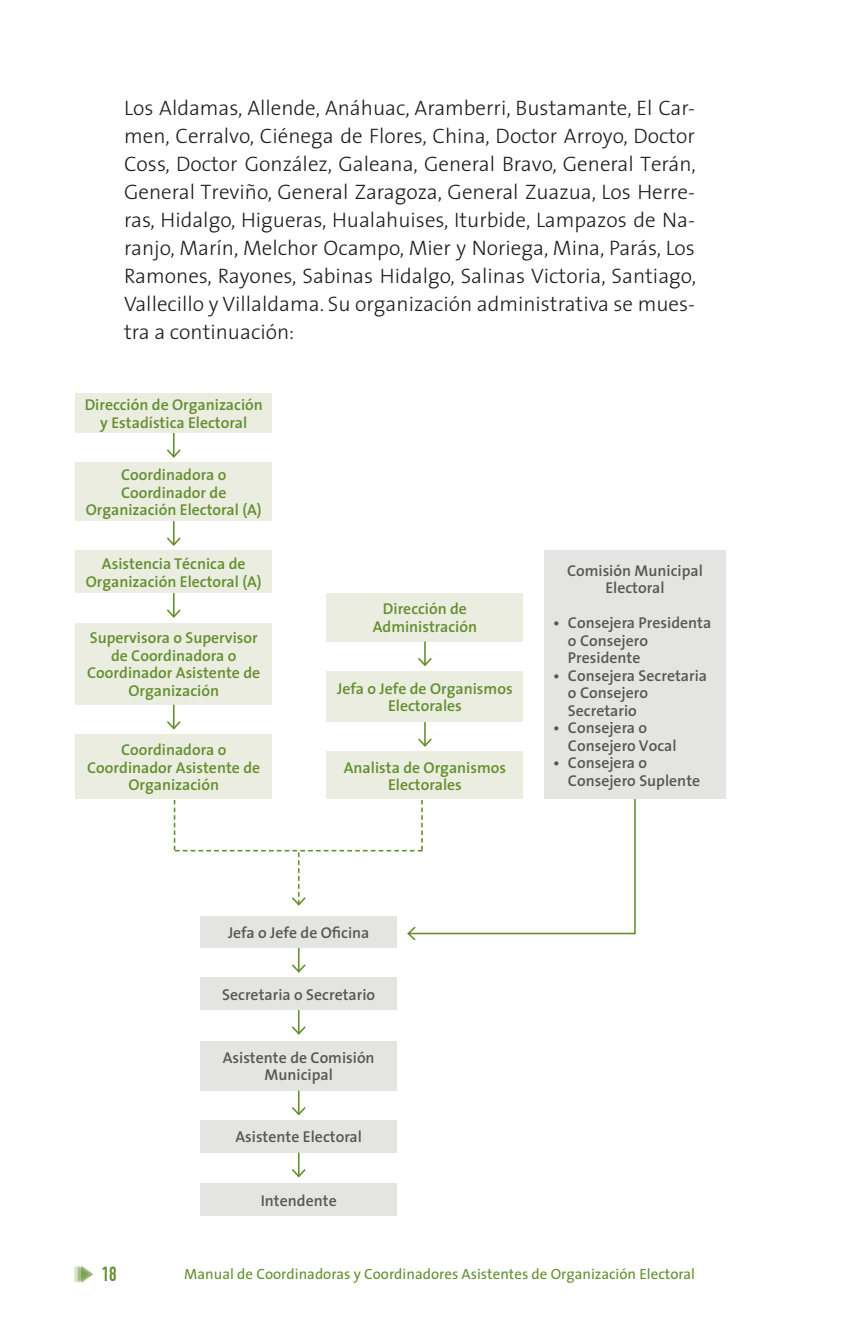
<style>
.page{position:relative;width:844px;height:1340px;background:#fff}
.page>*{position:absolute;margin:0;border:0;box-sizing:border-box;transform-origin:0 0}
.t1{font:300 21px/28px "The Sans";color:#1d1d1b;text-align:justify}
.t2{font:700 20.12px "DIN Condensed";color:#638f31}
.t3{font:600 15.75px/17.5px "The Sans";color:#638e2e;text-align:center}
.t4{font:600 15.75px/17.5px "The Sans";color:#575756}
.t5{font:14.88px "The Sans";color:#638f31}
</style>
<div class="page">
<svg style="left:74px;top:1266px;width:19px;height:16px"></svg>
<div style="left:75px;top:393px;width:197px;height:40px;background:#eaeddf"></div>
<svg style="left:167px;top:433px;width:14px;height:25px"></svg>
<div style="left:75px;top:463px;width:197px;height:58px;background:#eaeddf"></div>
<svg style="left:167px;top:521px;width:14px;height:25px"></svg>
<div style="left:75px;top:551px;width:197px;height:42px;background:#eaeddf"></div>
<svg style="left:167px;top:593px;width:14px;height:25px"></svg>
<div style="left:75px;top:623px;width:197px;height:81px;background:#eaeddf"></div>
<svg style="left:165px;top:704px;width:17px;height:26px"></svg>
<div style="left:75px;top:734px;width:197px;height:65px;background:#eaeddf"></div>
<div style="left:326px;top:593px;width:197px;height:48px;background:#eaeddf"></div>
<svg style="left:416px;top:641px;width:17px;height:26px"></svg>
<div style="left:326px;top:671px;width:197px;height:51px;background:#eaeddf"></div>
<svg style="left:418px;top:722px;width:14px;height:25px"></svg>
<div style="left:326px;top:752px;width:197px;height:47px;background:#eaeddf"></div>
<div style="left:544px;top:551px;width:181px;height:248px;background:#e4e4e3"></div>
<div style="left:200px;top:977px;width:197px;height:33px;background:#e4e4e3"></div>
<svg style="left:292px;top:1010px;width:14px;height:25px"></svg>
<div style="left:200px;top:1041px;width:197px;height:49px;background:#e4e4e3"></div>
<svg style="left:290px;top:1090px;width:17px;height:26px"></svg>
<div style="left:200px;top:1120px;width:197px;height:32px;background:#e4e4e3"></div>
<svg style="left:290px;top:1152px;width:17px;height:26px"></svg>
<div style="left:200px;top:1183px;width:197px;height:32px;background:#e4e4e3"></div>
<svg style="left:174px;top:799px;width:462px;height:174px"></svg>
<p class="t1" style="left:124px;top:93px;width:573px">Los Aldamas, Allende, Anáhuac, Aramberri, Bustamante, El Car&shy;men, Cerralvo, Ciénega de Flores, China, Doctor Arroyo, Doctor Coss, Doctor González, Galeana, General Bravo, General Terán, General Treviño, General Zaragoza, General Zuazua, Los Herre&shy;ras, Hidalgo, Higueras, Hualahuises, Iturbide, Lampazos de Na&shy;ranjo, Marín, Melchor Ocampo, Mier y Noriega, Mina, Parás, Los Ramones, Rayones, Sabinas Hidalgo, Salinas Victoria, Santiago, Vallecillo y Villaldama. Su organización administrativa se mues&shy;tra a continuación:</p>
<p class="t3" style="left:85px;top:396px;width:179px">Dirección de Organización y Estadística Electoral</p>
<p class="t3" style="left:86px;top:466px;width:177px">Coordinadora o<br>Coordinador de<br>Organización Electoral (A)</p>
<p class="t3" style="left:86px;top:554px;width:177px">Asistencia Técnica de<br>Organización Electoral (A)</p>
<p class="t3" style="left:87px;top:629px;width:174px">Supervisora o Supervisor de Coordinadora o<br>Coordinador Asistente de<br>Organización</p>
<p class="t3" style="left:87px;top:740px;width:174px">Coordinadora o<br>Coordinador Asistente de<br>Organización</p>
<p class="t3" style="left:373px;top:600px;width:106px">Dirección de<br>Administración</p>
<p class="t3" style="left:337px;top:679px;width:177px">Jefa o Jefe de Organismos<br>Electorales</p>
<p class="t3" style="left:344px;top:758px;width:164px">Analista de Organismos<br>Electorales</p>
<p class="t4" style="left:567px;top:561px;width:137px;text-align:center">Comisión Municipal<br>Electoral</p>
<p class="t4" style="left:567px;top:614px;width:145px;text-indent:-15px">• Consejera Presidenta o Consejero<br>Presidente</p>
<p class="t4" style="left:567px;top:666px;width:141px;text-indent:-15px">• Consejera Secretaria o Consejero<br>Secretario</p>
<p class="t4" style="left:567px;top:719px;width:110px;text-indent:-15px">• Consejera o<br>Consejero Vocal</p>
<p class="t4" style="left:567px;top:754px;width:134px;text-indent:-15px">• Consejera o<br>Consejero Suplente</p>
<p class="t4" style="left:228px;top:923px;width:143px">Jefa o Jefe de Oficina</p>
<p class="t4" style="left:222px;top:985px;width:154px">Secretaria o Secretario</p>
<p class="t4" style="left:223px;top:1048px;width:153px;text-align:center">Asistente de Comisión<br>Municipal</p>
<p class="t4" style="left:235px;top:1127px;width:128px">Asistente Electoral</p>
<p class="t4" style="left:261px;top:1191px;width:77px">Intendente</p>
<p class="t2" style="left:102px;top:1260px;width:16px">18</p>
<p class="t5" style="left:184px;top:1261px;width:512px">Manual de Coordinadoras y Coordinadores Asistentes de Organización Electoral</p>
</div>
